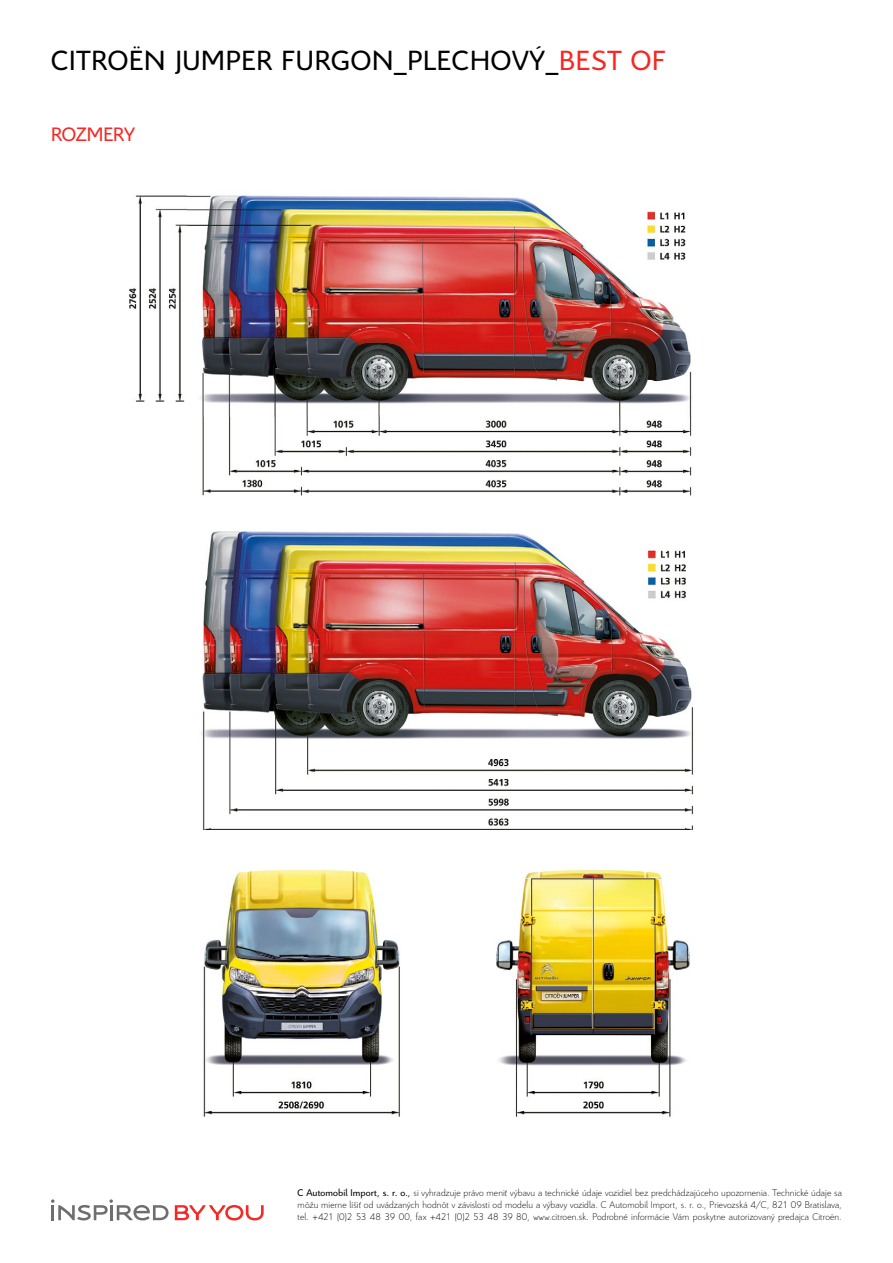
<style>
.page{position:relative;width:893px;height:1263px;background:#fff}
.page>*{position:absolute;margin:0;border:0;box-sizing:border-box;transform-origin:0 0}
.t1{font:30px "Citroen";letter-spacing:.025em;color:#000}
.t2{font:21px "Citroen";letter-spacing:-.01em;color:#f72723}
.t3{font:300 10.5px/12px "Citroen";letter-spacing:.015em;color:#000;text-align:justify}
.s1{color:#f72723}
.s2{font-weight:400}
</style>
<div class="page">
<img style="left:129px;top:195px;width:563px;height:301px">
<img style="left:201px;top:531px;width:493px;height:298px">
<img style="left:203px;top:869px;width:487px;height:248px">
<svg style="left:175px;top:1205px;width:89px;height:15px"></svg>
<svg style="left:51px;top:1199px;width:118px;height:21px"></svg>
<h1 class="t1" style="left:51px;top:43px;width:616px">CITROËN JUMPER FURGON_PLECHOVÝ_<span class="s1">BEST OF</span></h1>
<h2 class="t2" style="left:51px;top:122px;width:85px">ROZMERY</h2>
<p class="t3" style="left:298px;top:1187px;width:546px"><span class="s2">C Automobil Import, s. r. o.,</span> si vyhradzuje právo meniť výbavu a technické údaje vozidiel bez predchádzajúceho upozornenia. Technické údaje sa môžu mierne líšiť od uvádzaných hodnôt v závislosti od modelu a výbavy vozidla. C Automobil Import, s. r. o., Prievozská 4/C, 821 09 Bratislava, tel. +421 (0)2 53 48 39 00, fax +421 (0)2 53 48 39 80, www.citroen.sk. Podrobné informácie Vám poskytne autorizovaný predajca Citroën.</p>
</div>
